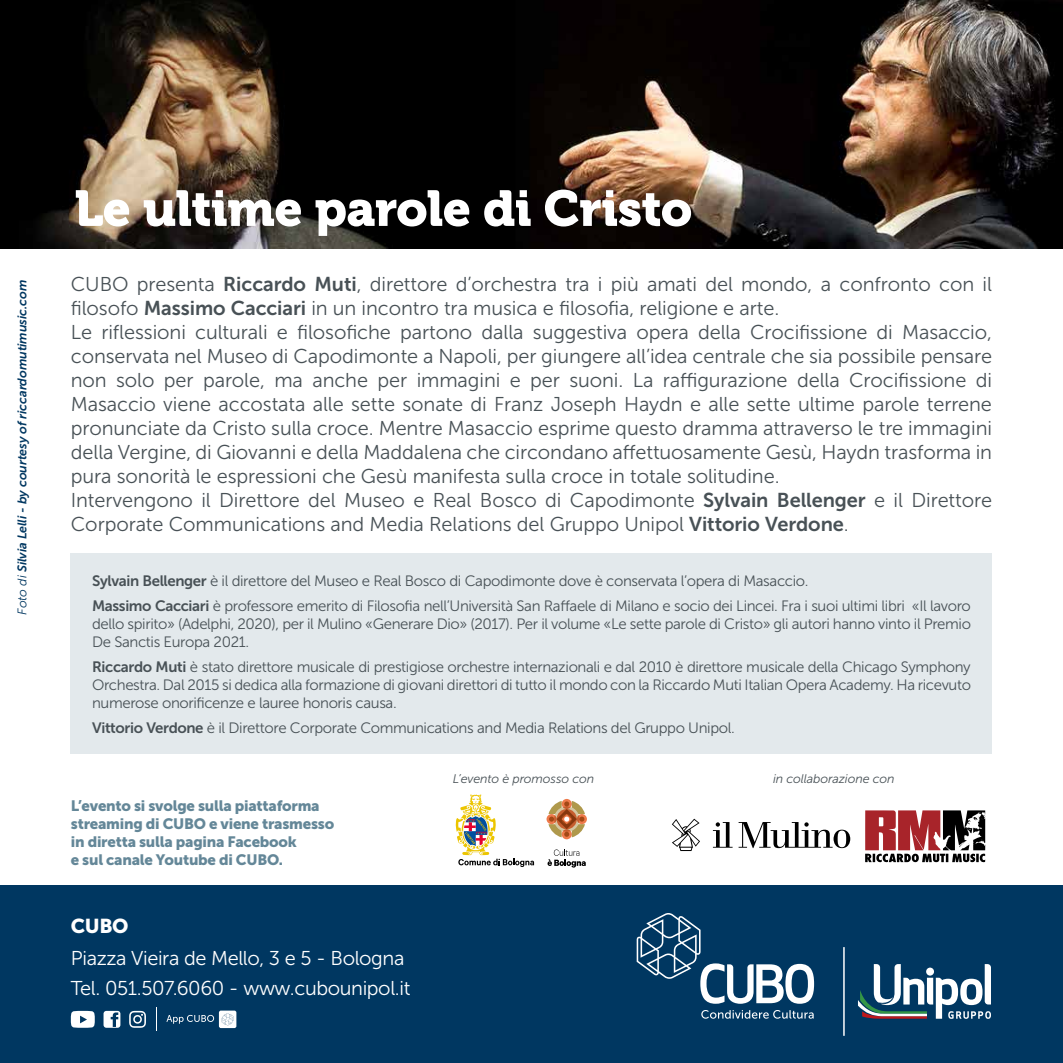
<style>
.page{position:relative;width:1063px;height:1063px;background:#fff}
.page>*{position:absolute;margin:0;border:0;box-sizing:border-box;transform-origin:0 0}
.t1{font:50px "Museo 900";letter-spacing:-.01em;color:#fff}
.t2{font:20px/24px "Museo Sans 300";letter-spacing:-.005em;color:#485156}
.t3{font:20px/30px "Museo Sans 300";letter-spacing:-.02em;color:#fff}
.t4{font:20px "Museo Sans 900";color:#fff}
.t5{font:15px/18px "Museo Sans 300";letter-spacing:-.025em;color:#485156}
.t6{font:15px/18px "Museo Sans 900";letter-spacing:-.015em;color:#648798}
.t7{font:italic 12.5px "Museo Sans 700";letter-spacing:-.005em;color:#003761}
.t8{font:italic 12.5px "Museo Sans 300";letter-spacing:-.01em;color:#485156}
.s1{font-family:"Museo Sans 300"}
.s2{font-family:"Museo Sans 700"}
</style>
<div class="page">
<img style="left:0;top:0;width:1063px;height:248px">
<div style="left:71px;top:553px;width:921px;height:201px;background:#e3e9ec"></div>
<div style="left:0;top:886px;width:1063px;height:177px;background:#003761"></div>
<div style="left:219px;top:1011px;width:17px;height:17px;background:#fff;border-radius:2px"></div>
<svg style="left:222px;top:1013px;width:12px;height:12px"></svg>
<svg style="left:166px;top:1015px;width:48px;height:9px"></svg>
<svg style="left:104px;top:1011px;width:16px;height:17px"></svg>
<svg style="left:129px;top:1011px;width:17px;height:17px"></svg>
<svg style="left:71px;top:1011px;width:24px;height:17px"></svg>
<svg style="left:156px;top:1008px;width:1px;height:23px"></svg>
<svg style="left:858px;top:964px;width:133px;height:55px"></svg>
<svg style="left:701px;top:1010px;width:113px;height:9px"></svg>
<svg style="left:637px;top:913px;width:177px;height:91px"></svg>
<hr style="left:843px;top:947px;width:2px;height:89px;background:#fff">
<svg style="left:865px;top:810px;width:121px;height:52px"></svg>
<svg style="left:713px;top:822px;width:137px;height:26px"></svg>
<svg style="left:672px;top:819px;width:28px;height:32px"></svg>
<svg style="left:455px;top:794px;width:79px;height:73px"></svg>
<svg style="left:548px;top:849px;width:38px;height:19px"></svg>
<svg style="left:547px;top:799px;width:40px;height:40px"></svg>
<p class="t7" style="left:15px;top:615px;width:336px;rotate:-90deg"><span class="s1">Foto di</span> Silvia Lelli - by courtesy of riccardomutimusic.com</p>
<h1 class="t1" style="left:74px;top:180px;width:619px">Le ultime parole di Cristo</h1>
<p class="t2" style="left:71px;top:273px;width:923px">CUBO presenta <span class="s2">Riccardo Muti</span>, direttore d’orchestra tra i più amati del mondo, a confronto con il filosofo <span class="s2">Massimo Cacciari</span> in un incontro tra musica e filosofia, religione e arte.<br>Le riflessioni culturali e filosofiche partono dalla suggestiva opera della Crocifissione di Masaccio, conservata nel Museo di Capodimonte a Napoli, per giungere all’idea centrale che sia possibile pensare non solo per parole, ma anche per immagini e per suoni. La raffigurazione della Crocifissione di Masaccio viene accostata alle sette sonate di Franz Joseph Haydn e alle sette ultime parole terrene pronunciate da Cristo sulla croce. Mentre Masaccio esprime questo dramma attraverso le tre immagini della Vergine, di Giovanni e della Maddalena che circondano affettuosamente Gesù, Haydn trasforma in pura sonorità le espressioni che Gesù manifesta sulla croce in totale solitudine.<br>Intervengono il Direttore del Museo e Real Bosco di Capodimonte <span class="s2">Sylvain Bellenger</span> e il Direttore Corporate Communications and Media Relations del Gruppo Unipol <span class="s2">Vittorio Verdone</span>.</p>
<p class="t5" style="left:92px;top:568px;width:880px;line-height:25px"><span class="s2">Sylvain Bellenger</span> è il direttore del Museo e Real Bosco di Capodimonte dove è conservata l’opera di Masaccio.<br><span class="s2">Massimo Cacciari</span> è professore emerito di Filosofia nell’Università San Raffaele di Milano e socio dei Lincei. Fra i suoi ultimi libri «Il lavoro</p>
<p class="t5" style="left:92px;top:615px;width:880px">dello spirito» (Adelphi, 2020), per il Mulino «Generare Dio» (2017). Per il volume «Le sette parole di Cristo» gli autori hanno vinto il Premio<br>De Sanctis Europa 2021.</p>
<p class="t5" style="left:92px;top:658px;width:880px;text-align:justify"><span class="s2">Riccardo Muti</span> è stato direttore musicale di prestigiose orchestre internazionali e dal 2010 è direttore musicale della Chicago Symphony Orchestra. Dal 2015 si dedica alla formazione di giovani direttori di tutto il mondo con la Riccardo Muti Italian Opera Academy. Ha ricevuto numerose onorificenze e lauree honoris causa.</p>
<p class="t5" style="left:92px;top:719px;width:644px"><span class="s2">Vittorio Verdone</span> è il Direttore Corporate Communications and Media Relations del Gruppo Unipol.</p>
<p class="t6" style="left:71px;top:796px;width:265px">L’evento si svolge sulla piattaforma streaming di CUBO e viene trasmesso in diretta sulla pagina Facebook<br>e sul canale Youtube di CUBO.</p>
<p class="t4" style="left:71px;top:914px;width:59px">CUBO</p>
<p class="t3" style="left:71px;top:943px;width:341px">Piazza Vieira de Mello, 3 e 5 - Bologna<br>Tel. 051.507.6060 - www.cubounipol.it</p>
<p class="t8" style="left:453px;top:772px;width:143px">L’evento è promosso con</p>
<p class="t8" style="left:773px;top:772px;width:123px">in collaborazione con</p>
</div>
